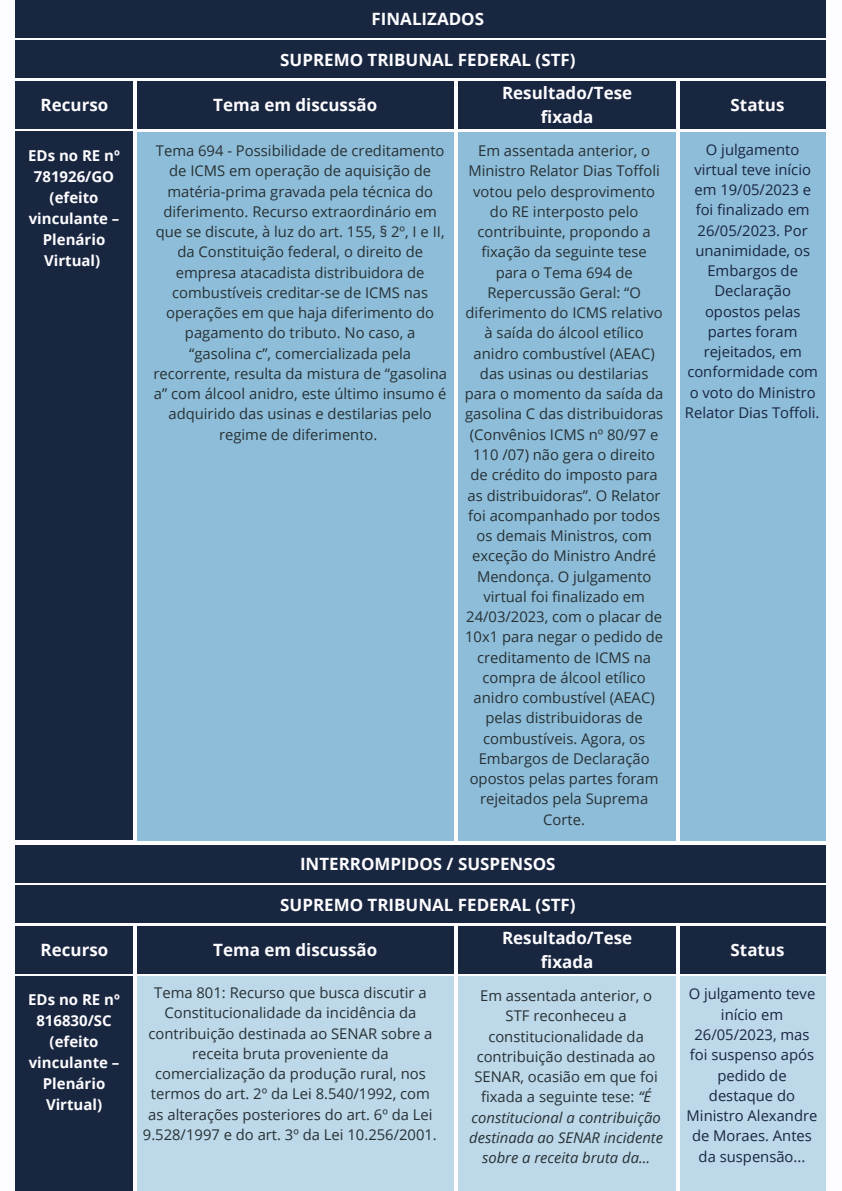
<style>
.page{position:relative;width:842px;height:1191px;background:#fff}
.page>*{position:absolute;margin:0;border:0;box-sizing:border-box;transform-origin:0 0}
.t1{font:700 17px "Open Sans";color:#fdfcff}
.t2{font:700 15px/21px "Open Sans";color:#fdfcff;text-align:center}
.t3{font:14.8px/20.2px "Open Sans";color:#273134;text-align:center}
.t4{font:14.8px/20.2px "Open Sans";color:#192640;text-align:center}
.s1{font-style:italic}
</style>
<div class="page">
<div style="left:15px;top:0;width:811px;height:37px;background:#192640"></div>
<div style="left:15px;top:40px;width:811px;height:38px;background:#192640"></div>
<div style="left:15px;top:81px;width:118px;height:47px;background:#192640"></div>
<div style="left:137px;top:81px;width:317px;height:47px;background:#192640"></div>
<div style="left:680px;top:81px;width:146px;height:47px;background:#192640"></div>
<div style="left:458px;top:81px;width:218px;height:47px;background:#192640"></div>
<div style="left:15px;top:131px;width:118px;height:709px;background:#192640"></div>
<div style="left:137px;top:132px;width:317px;height:708px;background:#8ebdd9"></div>
<div style="left:680px;top:132px;width:146px;height:708px;background:#8ebdd9"></div>
<div style="left:458px;top:132px;width:218px;height:708px;background:#8ebdd9"></div>
<div style="left:15px;top:844px;width:811px;height:38px;background:#192640"></div>
<div style="left:15px;top:885px;width:811px;height:37px;background:#192640"></div>
<div style="left:15px;top:925px;width:118px;height:48px;background:#192640"></div>
<div style="left:137px;top:925px;width:317px;height:48px;background:#192640"></div>
<div style="left:680px;top:925px;width:146px;height:48px;background:#192640"></div>
<div style="left:458px;top:926px;width:218px;height:47px;background:#192640"></div>
<div style="left:680px;top:976px;width:146px;height:214px;background:#bdd8e9"></div>
<div style="left:15px;top:976px;width:118px;height:214px;background:#192640"></div>
<div style="left:137px;top:976px;width:317px;height:214px;background:#bdd8e9"></div>
<div style="left:458px;top:976px;width:218px;height:214px;background:#bdd8e9"></div>
<p class="t1" style="left:372px;top:7px;width:114px">FINALIZADOS</p>
<p class="t1" style="left:280px;top:48px;width:297px">SUPREMO TRIBUNAL FEDERAL (STF)</p>
<p class="t1" style="left:502px;top:81px;width:132px">Resultado/Tese</p>
<p class="t1" style="left:541px;top:104px;width:54px">fixada</p>
<p class="t1" style="left:41px;top:93px;width:69px">Recurso</p>
<p class="t1" style="left:213px;top:93px;width:165px">Tema em discussão</p>
<p class="t1" style="left:731px;top:93px;width:55px">Status</p>
<p class="t2" style="left:28px;top:144px;width:93px">EDs no RE nº<br>781926/GO (efeito vinculante –<br>Plenário<br>Virtual)</p>
<p class="t3" style="left:153px;top:140px;width:295px">Tema 694 - Possibilidade de creditamento de ICMS em operação de aquisição de matéria-prima gravada pela técnica do diferimento. Recurso extraordinário em que se discute, à luz do art. 155, § 2º, I e II, da Constituição federal, o direito de empresa atacadista distribuidora de combustíveis creditar-se de ICMS nas operações em que haja diferimento do pagamento do tributo. No caso, a “gasolina c”, comercializada pela recorrente, resulta da mistura de “gasolina a” com álcool anidro, este último insumo é adquirido das usinas e destilarias pelo regime de diferimento.</p>
<p class="t3" style="left:465px;top:140px;width:200px">Em assentada anterior, o<br>Ministro Relator Dias Toffoli votou pelo desprovimento do RE interposto pelo contribuinte, propondo a fixação da seguinte tese para o Tema 694 de<br>Repercussão Geral: “O diferimento do ICMS relativo à saída do álcool etílico anidro combustível (AEAC) das usinas ou destilarias para o momento da saída da gasolina C das distribuidoras (Convênios ICMS nº 80/97 e<br>110 /07) não gera o direito de crédito do imposto para as distribuidoras”. O Relator foi acompanhado por todos os demais Ministros, com exceção do Ministro André<br>Mendonça. O julgamento virtual foi finalizado em<br>24/03/2023, com o placar de<br>10x1 para negar o pedido de creditamento de ICMS na compra de álcool etílico anidro combustível (AEAC) pelas distribuidoras de combustíveis. Agora, os<br>Embargos de Declaração opostos pelas partes foram rejeitados pela Suprema<br>Corte.</p>
<p class="t4" style="left:685px;top:139px;width:136px">O julgamento virtual teve início em 19/05/2023 e foi finalizado em<br>26/05/2023. Por unanimidade, os<br>Embargos de<br>Declaração opostos pelas partes foram rejeitados, em conformidade com o voto do Ministro<br>Relator Dias Toffoli.</p>
<p class="t1" style="left:300px;top:851px;width:257px">INTERROMPIDOS / SUSPENSOS</p>
<p class="t1" style="left:280px;top:893px;width:297px">SUPREMO TRIBUNAL FEDERAL (STF)</p>
<p class="t1" style="left:41px;top:937px;width:69px">Recurso</p>
<p class="t1" style="left:213px;top:937px;width:165px">Tema em discussão</p>
<p class="t1" style="left:731px;top:937px;width:55px">Status</p>
<p class="t1" style="left:502px;top:926px;width:132px">Resultado/Tese</p>
<p class="t1" style="left:541px;top:949px;width:54px">fixada</p>
<p class="t3" style="left:469px;top:985px;width:195px">Em assentada anterior, o<br>STF reconheceu a constitucionalidade da contribuição destinada ao<br>SENAR, ocasião em que foi fixada a seguinte tese: <span class="s1">“É constitucional a contribuição destinada ao SENAR incidente sobre a receita bruta da...</span></p>
<p class="t4" style="left:687px;top:983px;width:132px">O julgamento teve início em<br>26/05/2023, mas foi suspenso após pedido de destaque do<br>Ministro Alexandre de Moraes. Antes da suspensão...</p>
<p class="t2" style="left:28px;top:988px;width:93px">EDs no RE nº<br>816830/SC (efeito vinculante –<br>Plenário<br>Virtual)</p>
<p class="t3" style="left:143px;top:982px;width:295px">Tema 801: Recurso que busca discutir a Constitucionalidade da incidência da contribuição destinada ao SENAR sobre a receita bruta proveniente da comercialização da produção rural, nos termos do art. 2º da Lei 8.540/1992, com as alterações posteriores do art. 6º da Lei 9.528/1997 e do art. 3º da Lei 10.256/2001.</p>
</div>
